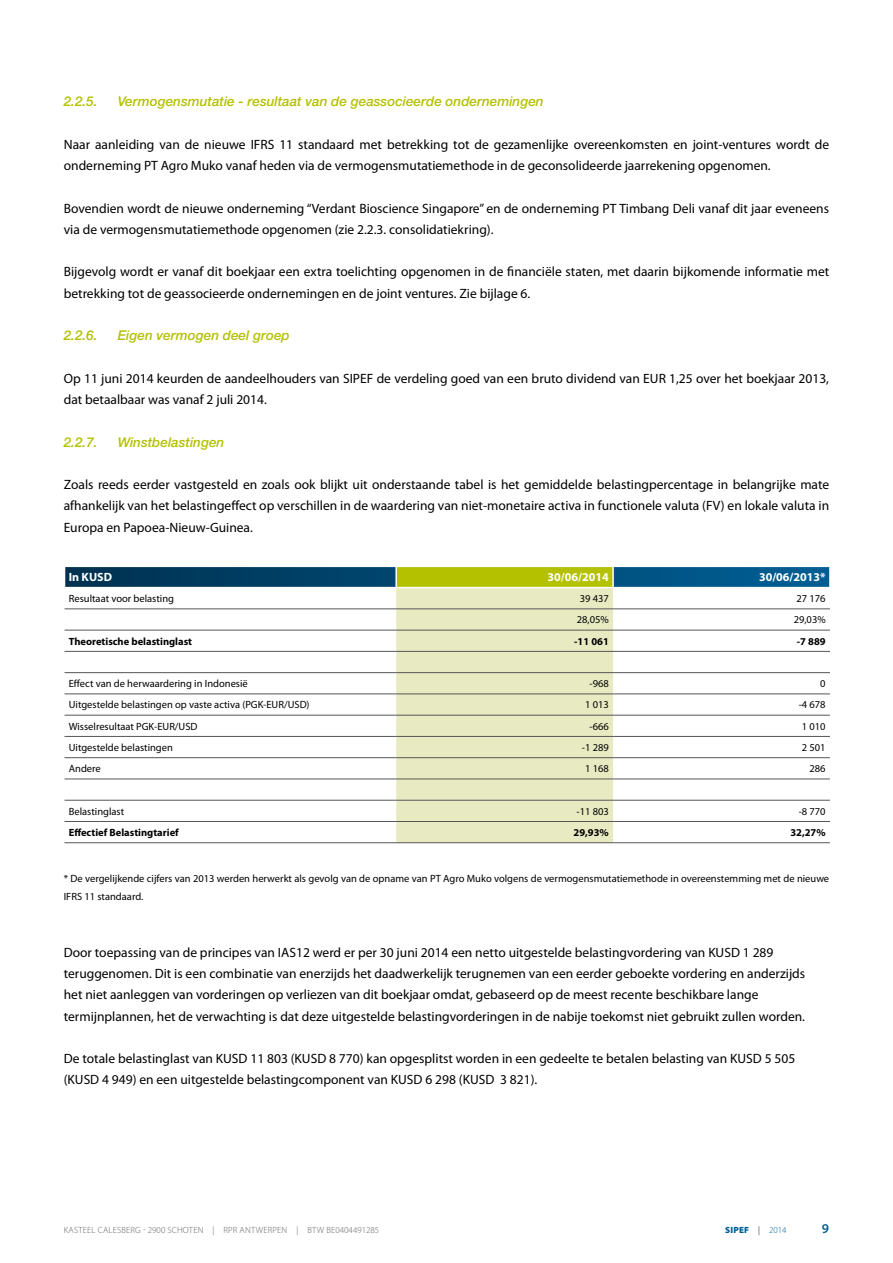
<style>
.page{position:relative;width:893px;height:1263px;background:#fff}
.page>*{position:absolute;margin:0;border:0;box-sizing:border-box;transform-origin:0 0}
.t1{font:13.5px/21.3px "Myriad Pro";color:#000}
.t2{font:italic 500 13.5px "Helvetica Neue LT Pro";color:#b3c100}
.t3{font:600 13.5px "Myriad Pro";color:#005f94}
.t4{font:700 12px "Myriad Pro";color:#fff}
.t5{font:10.5px/18px "Myriad Pro";color:#000}
.t6{font:700 10.5px "Myriad Pro";color:#000}
.t7{font:300 9px "Myriad Pro";letter-spacing:.02em;color:#636362}
.t8{font:900 9px "Myriad Pro";letter-spacing:.02em;color:#005f94}
.s1{font-weight:300;color:#000}
.s2{font-weight:300}
</style>
<div class="page">
<div style="left:396px;top:588px;width:217px;height:254px;background:#e8ebc2"></div>
<hr style="left:65px;top:672px;width:331px;height:1px;background:#565655">
<hr style="left:396px;top:672px;width:217px;height:1px;background:#565655">
<hr style="left:613px;top:672px;width:217px;height:1px;background:#565655">
<hr style="left:65px;top:715px;width:331px;height:1px;background:#565655">
<hr style="left:396px;top:715px;width:217px;height:1px;background:#565655">
<hr style="left:613px;top:715px;width:217px;height:1px;background:#565655">
<hr style="left:65px;top:736px;width:331px;height:1px;background:#565655">
<hr style="left:396px;top:736px;width:217px;height:1px;background:#565655">
<hr style="left:613px;top:736px;width:217px;height:1px;background:#565655">
<hr style="left:65px;top:757px;width:331px;height:1px;background:#565655">
<hr style="left:396px;top:757px;width:217px;height:1px;background:#565655">
<hr style="left:613px;top:757px;width:217px;height:1px;background:#565655">
<hr style="left:65px;top:779px;width:331px;height:1px;background:#565655">
<hr style="left:396px;top:779px;width:217px;height:1px;background:#565655">
<hr style="left:613px;top:779px;width:217px;height:1px;background:#565655">
<hr style="left:65px;top:800px;width:331px;height:1px;background:#565655">
<hr style="left:396px;top:800px;width:217px;height:1px;background:#565655">
<hr style="left:613px;top:800px;width:217px;height:1px;background:#565655">
<hr style="left:65px;top:694px;width:331px;height:1px;background:#565655">
<hr style="left:396px;top:694px;width:217px;height:1px;background:#565655">
<hr style="left:613px;top:694px;width:217px;height:1px;background:#565655">
<hr style="left:65px;top:821px;width:331px;height:1px;background:#565655">
<hr style="left:65px;top:609px;width:331px;height:1px;background:#565655">
<hr style="left:396px;top:609px;width:217px;height:1px;background:#565655">
<hr style="left:613px;top:609px;width:217px;height:1px;background:#565655">
<hr style="left:65px;top:630px;width:331px;height:1px;background:#565655">
<hr style="left:396px;top:630px;width:217px;height:1px;background:#565655">
<hr style="left:613px;top:630px;width:217px;height:1px;background:#565655">
<hr style="left:65px;top:651px;width:331px;height:1px;background:#565655">
<hr style="left:396px;top:651px;width:217px;height:1px;background:#565655">
<hr style="left:613px;top:651px;width:217px;height:1px;background:#565655">
<hr style="left:396px;top:821px;width:217px;height:1px;background:#565655">
<hr style="left:613px;top:821px;width:217px;height:1px;background:#565655">
<svg style="left:64px;top:567px;width:765px;height:20px;background:#356b53"></svg>
<hr style="left:395px;top:567px;width:2px;height:20px;background:#fff">
<hr style="left:612px;top:567px;width:2px;height:20px;background:#fff">
<hr style="left:65px;top:842px;width:331px;height:1px;background:#565655">
<hr style="left:613px;top:842px;width:217px;height:1px;background:#565655">
<hr style="left:396px;top:842px;width:217px;height:1px;background:#565655">
<p class="t2" style="left:64px;top:93px;width:35px">2.2.5.</p>
<p class="t2" style="left:118px;top:93px;width:427px">Vermogensmutatie - resultaat van de geassocieerde ondernemingen</p>
<p class="t1" style="left:64px;top:134px;width:767px">Naar aanleiding van de nieuwe IFRS 11 standaard met betrekking tot de gezamenlijke overeenkomsten en joint-ventures wordt de onderneming PT Agro Muko vanaf heden via de vermogensmutatiemethode in de geconsolideerde jaarrekening opgenomen.</p>
<p class="t1" style="left:64px;top:198px;width:767px">Bovendien wordt de nieuwe onderneming “Verdant Bioscience Singapore” en de onderneming PT Timbang Deli vanaf dit jaar eveneens via de vermogensmutatiemethode opgenomen (zie 2.2.3. consolidatiekring).</p>
<p class="t1" style="left:64px;top:261px;width:767px">Bijgevolg wordt er vanaf dit boekjaar een extra toelichting opgenomen in de financiële staten, met daarin bijkomende informatie met betrekking tot de geassocieerde ondernemingen en de joint ventures. Zie bijlage 6.</p>
<p class="t2" style="left:64px;top:327px;width:35px">2.2.6.</p>
<p class="t2" style="left:118px;top:327px;width:174px">Eigen vermogen deel groep</p>
<p class="t1" style="left:64px;top:368px;width:767px">Op 11 juni 2014 keurden de aandeelhouders van SIPEF de verdeling goed van een bruto dividend van EUR 1,25 over het boekjaar 2013, dat betaalbaar was vanaf 2 juli 2014.</p>
<p class="t2" style="left:64px;top:434px;width:35px">2.2.7.</p>
<p class="t2" style="left:118px;top:434px;width:108px">Winstbelastingen</p>
<p class="t1" style="left:64px;top:474px;width:767px;text-align:justify">Zoals reeds eerder vastgesteld en zoals ook blijkt uit onderstaande tabel is het gemiddelde belastingpercentage in belangrijke mate afhankelijk van het belastingeffect op verschillen in de waardering van niet-monetaire activa in functionele valuta (FV) en lokale valuta in Europa en Papoea-Nieuw-Guinea.</p>
<p class="t4" style="left:69px;top:571px;width:45px">In KUSD</p>
<p class="t4" style="left:548px;top:571px;width:63px">30/06/2014</p>
<p class="t4" style="left:759px;top:571px;width:68px">30/06/2013*</p>
<p class="t5" style="left:69px;top:590px;width:107px">Resultaat voor belasting</p>
<p class="t5" style="left:580px;top:590px;width:31px">39 437</p>
<p class="t5" style="left:796px;top:590px;width:31px">27 176</p>
<p class="t5" style="left:577px;top:611px;width:34px">28,05%</p>
<p class="t5" style="left:794px;top:611px;width:34px">29,03%</p>
<p class="t6" style="left:69px;top:635px;width:125px">Theoretische belastinglast</p>
<p class="t6" style="left:574px;top:635px;width:36px">-11 061</p>
<p class="t6" style="left:797px;top:635px;width:30px">-7 889</p>
<p class="t5" style="left:69px;top:675px;width:181px">Effect van de herwaardering in Indonesië</p>
<p class="t5" style="left:589px;top:675px;width:21px">-968</p>
<p class="t5" style="left:820px;top:675px;width:7px">0</p>
<p class="t5" style="left:69px;top:696px;width:242px">Uitgestelde belastingen op vaste activa (PGK-EUR/USD)</p>
<p class="t5" style="left:585px;top:696px;width:25px">1 013</p>
<p class="t5" style="left:799px;top:696px;width:28px">-4 678</p>
<p class="t5" style="left:69px;top:717px;width:130px">Wisselresultaat PGK-EUR/USD</p>
<p class="t5" style="left:589px;top:717px;width:21px">-666</p>
<p class="t5" style="left:802px;top:717px;width:25px">1 010</p>
<p class="t5" style="left:69px;top:739px;width:106px">Uitgestelde belastingen</p>
<p class="t5" style="left:582px;top:739px;width:28px">-1 289</p>
<p class="t5" style="left:802px;top:739px;width:25px">2 501</p>
<p class="t5" style="left:69px;top:760px;width:34px">Andere</p>
<p class="t5" style="left:585px;top:760px;width:25px">1 168</p>
<p class="t5" style="left:809px;top:760px;width:18px">286</p>
<p class="t5" style="left:69px;top:802px;width:57px">Belastinglast</p>
<p class="t5" style="left:576px;top:802px;width:34px">-11 803</p>
<p class="t5" style="left:799px;top:802px;width:28px">-8 770</p>
<p class="t6" style="left:69px;top:827px;width:112px">Effectief Belastingtarief</p>
<p class="t6" style="left:574px;top:827px;width:37px">29,93%</p>
<p class="t6" style="left:790px;top:827px;width:37px">32,27%</p>
<p class="t5" style="left:64px;top:870px;width:767px">* De vergelijkende cijfers van 2013 werden herwerkt als gevolg van de opname van PT Agro Muko volgens de vermogensmutatiemethode in overeenstemming met de nieuwe<br>IFRS 11 standaard.</p>
<p class="t1" style="left:64px;top:942px;width:743px">Door toepassing van de principes van IAS12 werd er per 30 juni 2014 een netto uitgestelde belastingvordering van KUSD 1 289 teruggenomen. Dit is een combinatie van enerzijds het daadwerkelijk terugnemen van een eerder geboekte vordering en anderzijds het niet aanleggen van vorderingen op verliezen van dit boekjaar omdat, gebaseerd op de meest recente beschikbare lange termijnplannen, het de verwachting is dat deze uitgestelde belastingvorderingen in de nabije toekomst niet gebruikt zullen worden.</p>
<p class="t1" style="left:64px;top:1048px;width:733px">De totale belastinglast van KUSD 11 803 (KUSD 8 770) kan opgesplitst worden in een gedeelte te betalen belasting van KUSD 5 505 (KUSD 4 949) en een uitgestelde belastingcomponent van KUSD 6 298 (KUSD 3 821).</p>
<p class="t7" style="left:64px;top:1225px;width:317px">KASTEEL CALESBERG - 2900 SCHOTEN | RPR ANTWERPEN | BTW BE0404491285</p>
<p class="t8" style="left:725px;top:1225px;width:63px">SIPEF <span class="s1">|</span> <span class="s2">2014</span></p>
<p class="t3" style="left:822px;top:1221px;width:9px">9</p>
</div>
